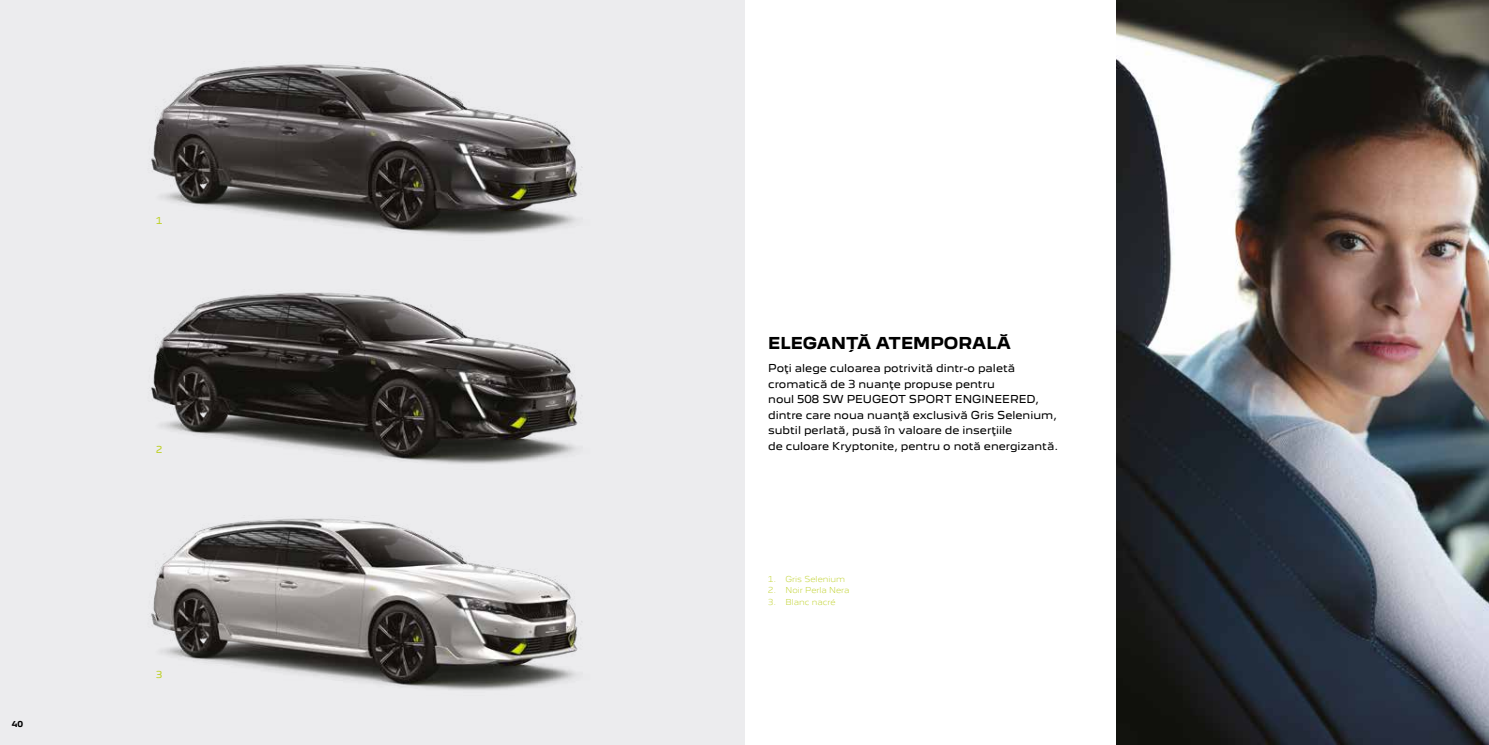
<style>
.page{position:relative;width:1489px;height:745px;background:#fff}
.page>*{position:absolute;margin:0;border:0;box-sizing:border-box;transform-origin:0 0}
.t1{font:700 15px "Peugeot New";color:#000}
.t2{font:10px/15.5px "Peugeot New";color:#000}
.t3{font:8.75px "Peugeot New";color:#bdd024}
.t4{font:300 7.5px "Peugeot New";color:#bdd024}
.t5{font:700 7.5px "Peugeot New";color:#000}
</style>
<div class="page">
<div style="left:0;top:0;width:744px;height:744px;background:#ececee"></div>
<img style="left:151px;top:64px;width:432px;height:171px">
<img style="left:151px;top:292px;width:431px;height:172px">
<img style="left:151px;top:518px;width:431px;height:172px">
<img style="left:1116px;top:0;width:372px;height:744px">
<p class="t5" style="left:12px;top:719px;width:13px">40</p>
<p class="t3" style="left:156px;top:215px;width:8px">1</p>
<p class="t3" style="left:156px;top:443px;width:8px">2</p>
<p class="t3" style="left:156px;top:668px;width:8px">3</p>
<h1 class="t1" style="left:768px;top:333px;width:244px">ELEGANȚĂ ATEMPORALĂ</h1>
<p class="t2" style="left:768px;top:360px;width:291px">Poţi alege culoarea potrivită dintr-o paletă cromatică de 3 nuanţe propuse pentru<br>noul 508 SW PEUGEOT SPORT ENGINEERED, dintre care noua nuanţă exclusivă Gris Selenium, subtil perlată, pusă în valoare de inserţiile<br>de culoare Kryptonite, pentru o notă energizantă.</p>
<p class="t4" style="left:767px;top:573px;width:79px">1. Gris Selenium</p>
<p class="t4" style="left:767px;top:585px;width:83px">2. Noir Perla Nera</p>
<p class="t4" style="left:767px;top:596px;width:69px">3. Blanc nacré</p>
</div>
